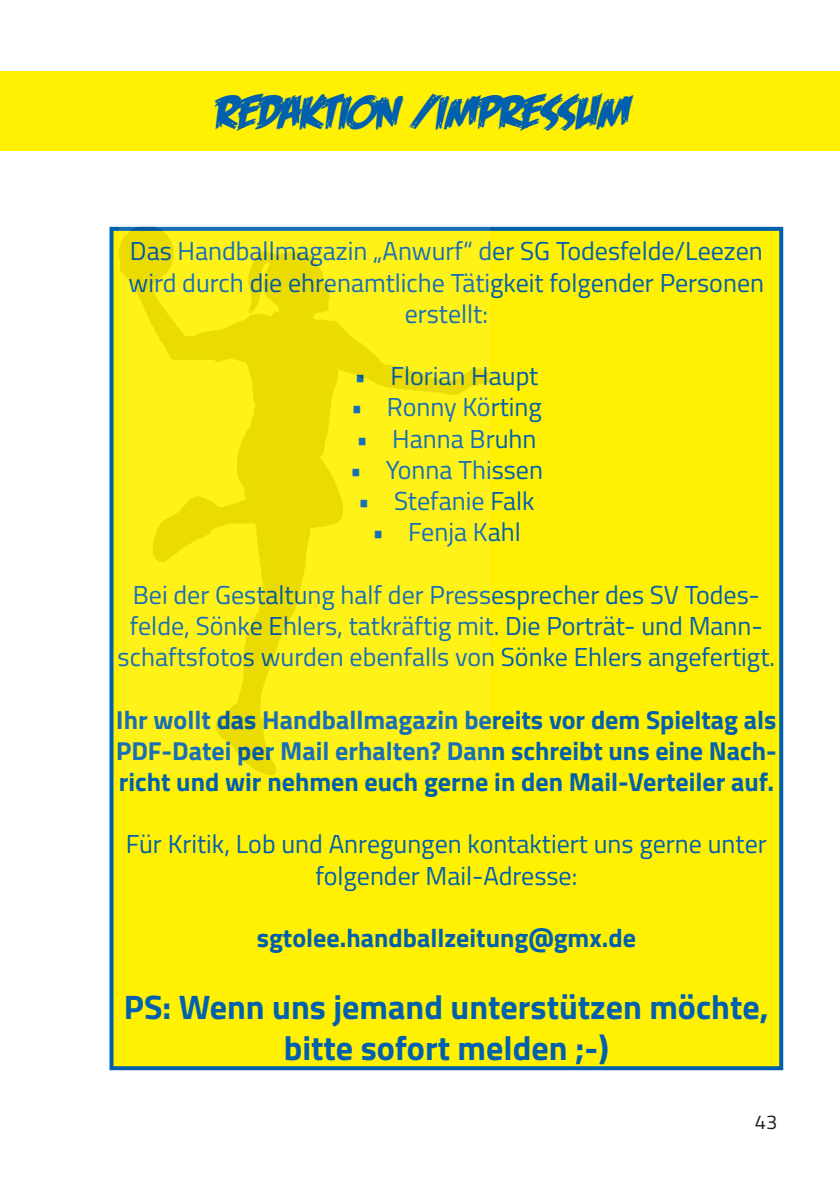
<style>
.page{position:relative;width:840px;height:1191px;background:#fff}
.page>*{position:absolute;margin:0;border:0;box-sizing:border-box;transform-origin:0 0}
.t1{font:48px "Feastof Flesh BB Italic";color:#0160ae}
.t2{font:700 34px/40.8px "Titillium Web";color:#0160ae;text-align:center}
.t3{font:26px/31.2px "Titillium Web";color:#0160ae;text-align:center}
.t4{font:700 26px/31.2px "Titillium Web";color:#0160ae;text-align:justify}
.t5{font:20px "Titillium Web";color:#231f20}
</style>
<div class="page">
<div style="left:0;top:71px;width:839px;height:80px;background:#fff101"></div>
<div style="left:111px;top:229px;width:669px;height:839px;background:#fff101"></div>
<div style="left:109px;top:227px;width:673px;height:843px;border:4px solid #0160ae"></div>
<img style="left:120px;top:227px;width:369px;height:547px">
<p class="t1" style="left:213px;top:87px;width:415px">REDAKTION /IMPRESSUM</p>
<p class="t3" style="left:128px;top:234px;width:636px">Das Handballmagazin „Anwurf“ der SG Todesfelde/Leezen wird durch die ehrenamtliche Tätigkeit folgender Personen erstellt:</p>
<p class="t3" style="left:354px;top:359px;width:185px">• Florian Haupt</p>
<p class="t3" style="left:350px;top:390px;width:192px">• Ronny Körting</p>
<p class="t3" style="left:356px;top:421px;width:181px">• Hanna Bruhn</p>
<p class="t3" style="left:349px;top:453px;width:195px">• Yonna Thissen</p>
<p class="t3" style="left:358px;top:484px;width:178px">• Stefanie Falk</p>
<p class="t3" style="left:372px;top:515px;width:150px">• Fenja Kahl</p>
<p class="t3" style="left:118px;top:577px;width:658px">Bei der Gestaltung half der Pressesprecher des SV Todes&shy;felde, Sönke Ehlers, tatkräftig mit. Die Porträt- und Mann&shy;schaftsfotos wurden ebenfalls von Sönke Ehlers angefertigt.</p>
<p class="t4" style="left:116px;top:702px;width:661px">Ihr wollt das Handballmagazin bereits vor dem Spieltag als PDF-Datei per Mail erhalten? Dann schreibt uns eine Nach&shy;richt und wir nehmen euch gerne in den Mail-Verteiler auf.</p>
<p class="t3" style="left:126px;top:827px;width:642px">Für Kritik, Lob und Anregungen kontaktiert uns gerne unter folgender Mail-Adresse:</p>
<p class="t4" style="left:256px;top:921px;width:380px">sgtolee.handballzeitung@gmx.de</p>
<p class="t2" style="left:124px;top:985px;width:646px">PS: Wenn uns jemand unterstützen möchte, bitte sofort melden ;-)</p>
<p class="t5" style="left:754px;top:1107px;width:24px">43</p>
</div>
